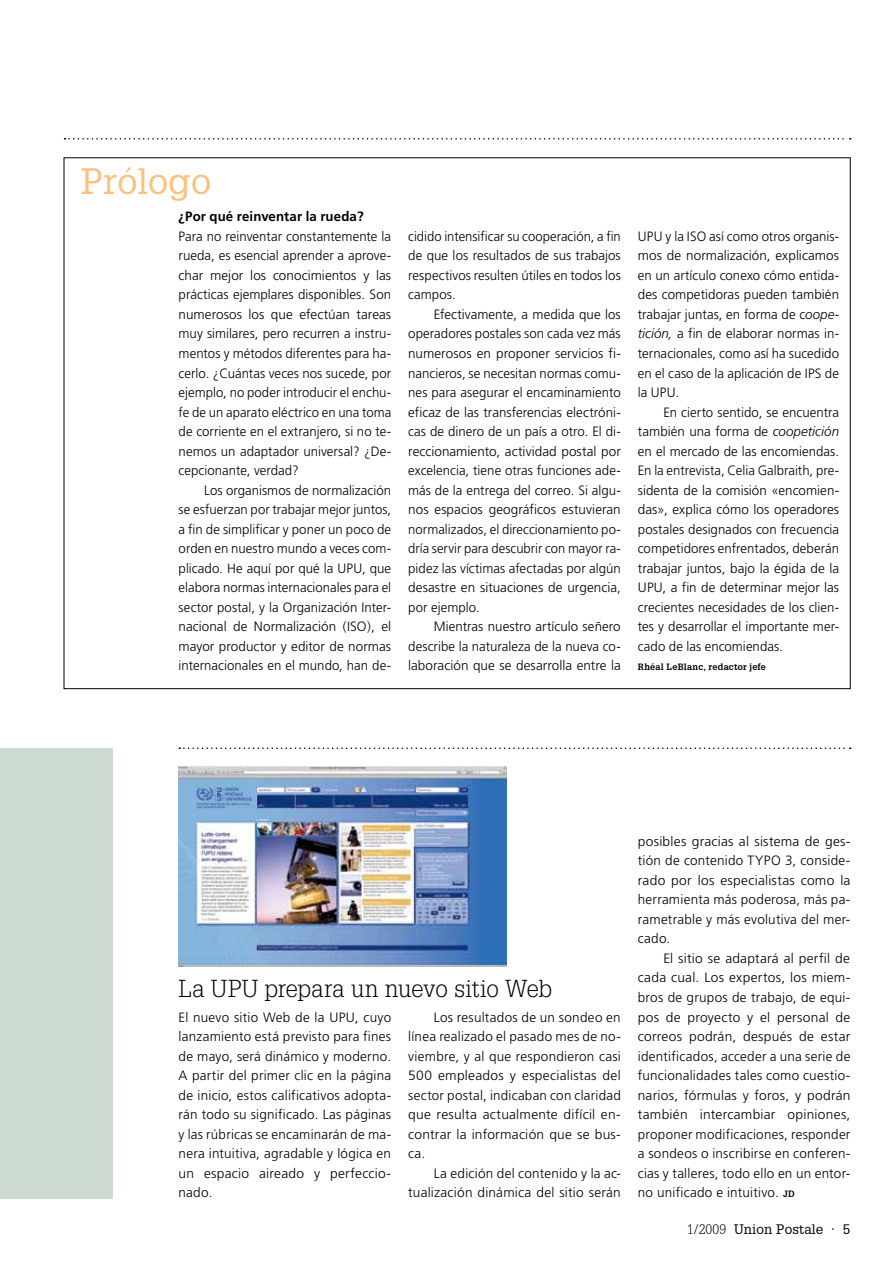
<style>
.page{position:relative;width:893px;height:1263px;background:#fff}
.page>*{position:absolute;margin:0;border:0;box-sizing:border-box;transform-origin:0 0}
.t1{font:36px "Glypha LT Std";letter-spacing:.01em;color:#fac180}
.t2{font:300 24px "Glypha LT Std";color:#000}
.t3{font:300 13.5px/19.5px "Frutiger";letter-spacing:.01em;color:#000;text-align:justify}
.t4{font:700 13.5px "Frutiger";letter-spacing:.01em;color:#000}
.t5{font:13.5px "Glypha LT Std";letter-spacing:.01em;color:#000}
.t6{font:700 9px "Glypha LT Std";letter-spacing:.03em;color:#000}
.s1{font-style:italic}
.s2{font-family:"Glypha LT Std";font-weight:700;font-size:9px}
.s3{font-weight:300}
</style>
<div class="page">
<svg style="left:65px;top:138px;width:786px;height:2px"></svg>
<svg style="left:179px;top:747px;width:672px;height:2px"></svg>
<div style="left:0;top:748px;width:113px;height:451px;background:#ccdad2"></div>
<img style="left:179px;top:767px;width:327px;height:200px">
<h1 class="t1" style="left:81px;top:160px;width:132px">Prólogo</h1>
<p class="t4" style="left:179px;top:209px;width:187px">¿Por qué reinventar la rueda?</p>
<p class="t3" style="left:179px;top:227px;width:214px">Para no reinventar constantemente la rueda, es esencial aprender a aprove&shy;char mejor los conocimientos y las prácticas ejemplares disponibles. Son numerosos los que efectúan tareas muy similares, pero recurren a instru&shy;mentos y métodos diferentes para ha&shy;cerlo. ¿Cuántas veces nos sucede, por ejemplo, no poder introducir el enchu&shy;fe de un aparato eléctrico en una toma de corriente en el extranjero, si no te&shy;nemos un adaptador universal? ¿De&shy;cepcionante, verdad?</p>
<p class="t3" style="left:179px;top:480px;width:214px;text-indent:26px">Los organismos de normalización se esfuerzan por trabajar mejor juntos, a fin de simplificar y poner un poco de orden en nuestro mundo a veces com&shy;plicado. He aquí por qué la UPU, que elabora normas internacionales para el sector postal, y la Organización Inter&shy;nacional de Normalización (ISO), el mayor productor y editor de normas internacionales en el mundo, han de-</p>
<p class="t3" style="left:408px;top:227px;width:214px">cidido intensificar su cooperación, a fin de que los resultados de sus trabajos respectivos resulten útiles en todos los campos.</p>
<p class="t3" style="left:408px;top:305px;width:214px;text-indent:26px">Efectivamente, a medida que los operadores postales son cada vez más numerosos en proponer servicios fi&shy;nancieros, se necesitan normas comu&shy;nes para asegurar el encaminamiento eficaz de las transferencias electróni&shy;cas de dinero de un país a otro. El di&shy;reccionamiento, actividad postal por excelencia, tiene otras funciones ade&shy;más de la entrega del correo. Si algu&shy;nos espacios geográficos estuvieran normalizados, el direccionamiento po&shy;dría servir para descubrir con mayor ra&shy;pidez las víctimas afectadas por algún desastre en situaciones de urgencia, por ejemplo.</p>
<p class="t3" style="left:408px;top:617px;width:214px;text-indent:26px">Mientras nuestro artículo señero describe la naturaleza de la nueva co&shy;laboración que se desarrolla entre la</p>
<p class="t3" style="left:638px;top:227px;width:203px">UPU y la ISO así como otros organis&shy;mos de normalización, explicamos en un artículo conexo cómo entida&shy;des competidoras pueden también trabajar juntas, en forma de c<span class="s1">oope&shy;tición,</span> a fin de elaborar normas in&shy;ternacionales, como así ha sucedido en el caso de la aplicación de IPS de la UPU.</p>
<p class="t3" style="left:638px;top:402px;width:203px;text-indent:26px">En cierto sentido, se encuentra también una forma de <span class="s1">coopetición </span>en el mercado de las encomiendas.<br>En la entrevista, Celia Galbraith, pre&shy;sidenta de la comisión «encomien&shy;das», explica cómo los operadores postales designados con frecuencia competidores enfrentados, deberán trabajar juntos, bajo la égida de la UPU, a fin de determinar mejor las crecientes necesidades de los clien&shy;tes y desarrollar el importante mer&shy;cado de las encomiendas.</p>
<p class="t6" style="left:638px;top:661px;width:129px">Rhéal LeBlanc, redactor jefe</p>
<h2 class="t2" style="left:179px;top:975px;width:375px">La UPU prepara un nuevo sitio Web</h2>
<p class="t3" style="left:179px;top:1007px;width:214px">El nuevo sitio Web de la UPU, cuyo lanzamiento está previsto para fines de mayo, será dinámico y moderno.<br>A partir del primer clic en la página de inicio, estos calificativos adopta&shy;rán todo su significado. Las páginas y las rúbricas se encaminarán de ma&shy;nera intuitiva, agradable y lógica en un espacio aireado y perfeccio&shy;nado.</p>
<p class="t3" style="left:408px;top:1007px;width:214px;text-indent:26px">Los resultados de un sondeo en línea realizado el pasado mes de no&shy;viembre, y al que respondieron casi 500 empleados y especialistas del sector postal, indicaban con claridad que resulta actualmente difícil en&shy;contrar la información que se bus&shy;ca.</p>
<p class="t3" style="left:408px;top:1163px;width:214px;text-align:right">La edición del contenido y la ac&shy;tualización dinámica del sitio serán</p>
<p class="t3" style="left:638px;top:832px;width:214px">posibles gracias al sistema de ges&shy;tión de contenido TYPO 3, conside&shy;rado por los especialistas como la herramienta más poderosa, más pa&shy;rametrable y más evolutiva del mer&shy;cado.</p>
<p class="t3" style="left:638px;top:949px;width:214px;text-indent:26px">El sitio se adaptará al perfil de cada cual. Los expertos, los miem&shy;bros de grupos de trabajo, de equi&shy;pos de proyecto y el personal de correos podrán, después de estar identificados, acceder a una serie de funcionalidades tales como cuestio&shy;narios, fórmulas y foros, y podrán también intercambiar opiniones, proponer modificaciones, responder a sondeos o inscribirse en conferen&shy;cias y talleres, todo ello en un entor&shy;no unificado e intuitivo. <span class="s2">JD</span></p>
<p class="t5" style="left:687px;top:1221px;width:165px"><span class="s3">1/2009</span> Union Postale · 5</p>
</div>
